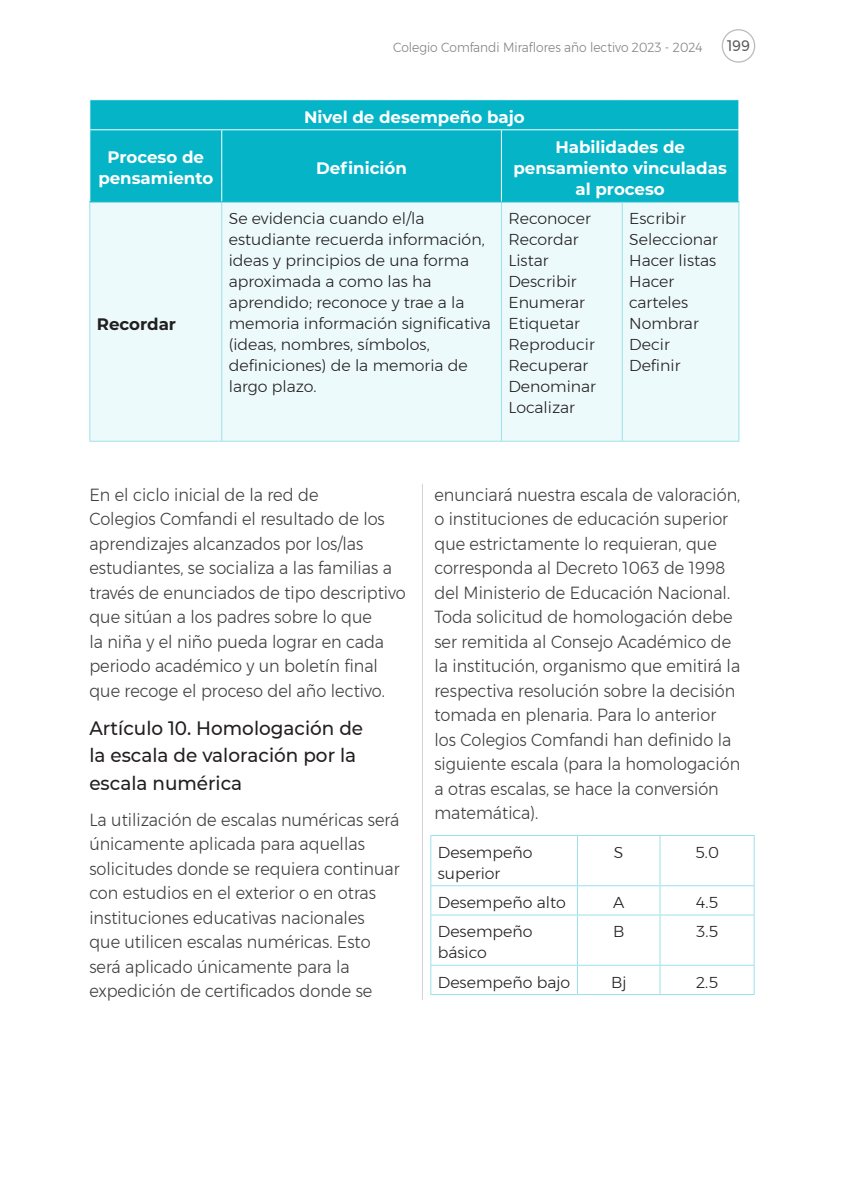
<style>
.page{position:relative;width:844px;height:1191px;background:#fff}
.page>*{position:absolute;margin:0;border:0;box-sizing:border-box;transform-origin:0 0}
.t1{font:500 19.43px/27.3px "Montserrat";color:#231f20;scale:.95 1}
.t2{font:300 17.5px/24.5px "Montserrat";color:#3e3e3f;scale:.92 1}
.t3{font:700 16.62px/21px "Montserrat";color:#fff;text-align:center}
.t4{font:700 16.62px "Montserrat";color:#231f20}
.t5{font:300 15.75px/21px "Montserrat";color:#231f20}
.t6{font:15.22px "Montserrat";color:#57585a;scale:.92 1}
.t7{font:300 13.3px "Montserrat";color:#808285;scale:.92 1}
</style>
<div class="page">
<div style="left:721px;top:29px;width:34px;height:34px;border:1px solid #bcbdc0;border-radius:50%"></div>
<div style="left:90px;top:100px;width:648px;height:101px;background:#05b5c7"></div>
<div style="left:90px;top:202px;width:648px;height:239px;background:#edfafb"></div>
<svg style="left:89px;top:100px;width:1px;height:29px"></svg>
<svg style="left:738px;top:100px;width:1px;height:29px"></svg>
<hr style="left:89px;top:129px;width:133px;height:1px;background:#fff">
<hr style="left:222px;top:129px;width:279px;height:1px;background:#fff">
<hr style="left:221px;top:130px;width:1px;height:71px;background:#fff">
<hr style="left:501px;top:129px;width:121px;height:1px;background:#fff">
<hr style="left:501px;top:130px;width:1px;height:71px;background:#fff">
<hr style="left:622px;top:129px;width:117px;height:1px;background:#fff">
<hr style="left:89px;top:201px;width:133px;height:1px;background:#05b5c7">
<hr style="left:222px;top:201px;width:279px;height:1px;background:#05b5c7">
<hr style="left:501px;top:201px;width:121px;height:1px;background:#05b5c7">
<hr style="left:622px;top:201px;width:117px;height:1px;background:#05b5c7">
<hr style="left:89px;top:202px;width:1px;height:239px;background:#9be1e9">
<hr style="left:221px;top:202px;width:1px;height:239px;background:#9be1e9">
<hr style="left:501px;top:202px;width:1px;height:239px;background:#9be1e9">
<hr style="left:621px;top:202px;width:1px;height:239px;background:#9be1e9">
<hr style="left:738px;top:202px;width:1px;height:239px;background:#9be1e9">
<hr style="left:89px;top:441px;width:133px;height:1px;background:#9be1e9">
<hr style="left:222px;top:441px;width:279px;height:1px;background:#9be1e9">
<hr style="left:501px;top:441px;width:121px;height:1px;background:#9be1e9">
<hr style="left:622px;top:441px;width:117px;height:1px;background:#9be1e9">
<hr style="left:422px;top:484px;width:1px;height:516px;background:#d1d2d4">
<hr style="left:430px;top:835px;width:147px;height:1px;background:#9be1e9">
<hr style="left:430px;top:836px;width:1px;height:49px;background:#9be1e9">
<hr style="left:577px;top:835px;width:83px;height:1px;background:#9be1e9">
<hr style="left:577px;top:836px;width:1px;height:49px;background:#9be1e9">
<hr style="left:660px;top:835px;width:94px;height:1px;background:#9be1e9">
<hr style="left:659px;top:836px;width:1px;height:49px;background:#9be1e9">
<hr style="left:753px;top:836px;width:1px;height:49px;background:#9be1e9">
<hr style="left:430px;top:885px;width:147px;height:1px;background:#9be1e9">
<svg style="left:430px;top:886px;width:1px;height:28px"></svg>
<hr style="left:577px;top:885px;width:83px;height:1px;background:#9be1e9">
<svg style="left:577px;top:886px;width:1px;height:28px"></svg>
<hr style="left:660px;top:885px;width:94px;height:1px;background:#9be1e9">
<svg style="left:659px;top:886px;width:1px;height:28px"></svg>
<svg style="left:753px;top:886px;width:1px;height:28px"></svg>
<hr style="left:430px;top:914px;width:147px;height:1px;background:#9be1e9">
<hr style="left:430px;top:915px;width:1px;height:49px;background:#9be1e9">
<hr style="left:577px;top:914px;width:83px;height:1px;background:#9be1e9">
<hr style="left:577px;top:915px;width:1px;height:49px;background:#9be1e9">
<hr style="left:660px;top:914px;width:94px;height:1px;background:#9be1e9">
<hr style="left:659px;top:915px;width:1px;height:49px;background:#9be1e9">
<hr style="left:753px;top:915px;width:1px;height:49px;background:#9be1e9">
<hr style="left:430px;top:964px;width:147px;height:1px;background:#9be1e9">
<svg style="left:430px;top:965px;width:1px;height:29px"></svg>
<hr style="left:577px;top:964px;width:83px;height:1px;background:#9be1e9">
<svg style="left:577px;top:965px;width:1px;height:29px"></svg>
<hr style="left:660px;top:964px;width:94px;height:1px;background:#9be1e9">
<svg style="left:659px;top:965px;width:1px;height:29px"></svg>
<svg style="left:753px;top:965px;width:1px;height:29px"></svg>
<hr style="left:430px;top:994px;width:147px;height:1px;background:#9be1e9">
<hr style="left:577px;top:994px;width:83px;height:1px;background:#9be1e9">
<hr style="left:660px;top:994px;width:94px;height:1px;background:#9be1e9">
<p class="t7" style="left:393px;top:37px;width:338px">Colegio Comfandi Miraflores año lectivo 2023 - 2024</p>
<p class="t6" style="left:726px;top:34px;width:26px">199</p>
<p class="t3" style="left:304px;top:106px;width:222px">Nivel de desempeño bajo</p>
<p class="t3" style="left:98px;top:146px;width:116px">Proceso de pensamiento</p>
<p class="t3" style="left:316px;top:157px;width:92px">Definición</p>
<p class="t3" style="left:513px;top:136px;width:215px">Habilidades de pensamiento vinculadas al proceso</p>
<p class="t4" style="left:97px;top:312px;width:81px">Recordar</p>
<p class="t5" style="left:229px;top:208px;width:263px">Se evidencia cuando el/la estudiante recuerda información, ideas y principios de una forma aproximada a como las ha aprendido; reconoce y trae a la memoria información significativa (ideas, nombres, símbolos, definiciones) de la memoria de largo plazo.</p>
<p class="t5" style="left:508px;top:208px;width:89px">Reconocer<br>Recordar<br>Listar<br>Describir<br>Enumerar<br>Etiquetar<br>Reproducir<br>Recuperar<br>Denominar<br>Localizar</p>
<p class="t5" style="left:629px;top:208px;width:90px">Escribir<br>Seleccionar<br>Hacer listas<br>Hacer carteles<br>Nombrar<br>Decir<br>Definir</p>
<p class="t2" style="left:89px;top:482px;width:345px">En el ciclo inicial de la red de<br>Colegios Comfandi el resultado de los aprendizajes alcanzados por los/las estudiantes, se socializa a las familias a través de enunciados de tipo descriptivo que sitúan a los padres sobre lo que<br>la niña y el niño pueda lograr en cada periodo académico y un boletín final que recoge el proceso del año lectivo.</p>
<p class="t1" style="left:89px;top:713px;width:290px">Artículo 10. Homologación de la escala de valoración por la escala numérica</p>
<p class="t2" style="left:89px;top:807px;width:338px">La utilización de escalas numéricas será únicamente aplicada para aquellas solicitudes donde se requiera continuar con estudios en el exterior o en otras instituciones educativas nacionales que utilicen escalas numéricas. Esto será aplicado únicamente para la expedición de certificados donde se</p>
<p class="t2" style="left:434px;top:482px;width:334px">enunciará nuestra escala de valoración, o instituciones de educación superior que estrictamente lo requieran, que corresponda al Decreto 1063 de 1998 del Ministerio de Educación Nacional.<br>Toda solicitud de homologación debe ser remitida al Consejo Académico de la institución, organismo que emitirá la respectiva resolución sobre la decisión tomada en plenaria. Para lo anterior los Colegios Comfandi han definido la siguiente escala (para la homologación a otras escalas, se hace la conversión matemática).</p>
<p class="t5" style="left:437px;top:841px;width:96px">Desempeño superior</p>
<p class="t5" style="left:613px;top:841px;width:11px">S</p>
<p class="t5" style="left:695px;top:841px;width:25px">5.0</p>
<p class="t5" style="left:437px;top:891px;width:129px">Desempeño alto</p>
<p class="t5" style="left:613px;top:891px;width:13px">A</p>
<p class="t5" style="left:696px;top:891px;width:23px">4.5</p>
<p class="t5" style="left:437px;top:921px;width:96px">Desempeño básico</p>
<p class="t5" style="left:613px;top:921px;width:13px">B</p>
<p class="t5" style="left:696px;top:921px;width:23px">3.5</p>
<p class="t5" style="left:437px;top:971px;width:134px">Desempeño bajo</p>
<p class="t5" style="left:611px;top:971px;width:17px">Bj</p>
<p class="t5" style="left:696px;top:971px;width:23px">2.5</p>
</div>
